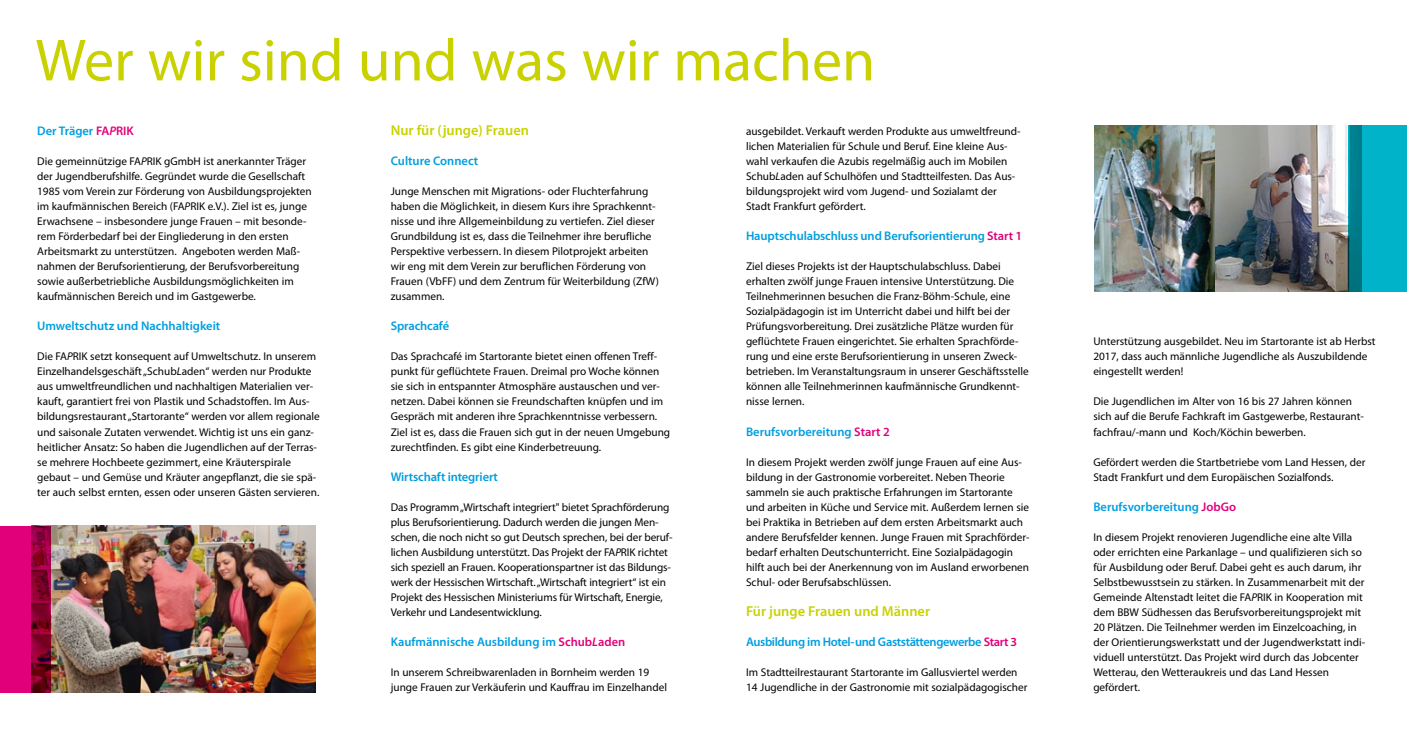
<style>
.page{position:relative;width:1407px;height:745px;background:#fff}
.page>*{position:absolute;margin:0;border:0;box-sizing:border-box;transform-origin:0 0}
.t1{font:59.75px "Myriad Pro";color:#c9d200}
.t2{font:600 14.38px "Myriad Pro";color:#c9d200}
.t3{font:600 12.5px "Myriad Pro";letter-spacing:-.01em;color:#009ee0}
.t4{font:600 12.5px "Myriad Pro";letter-spacing:-.03em;color:#009ee0}
.t5{font:11.25px/15px "Myriad Pro";color:#000}
.s1{color:#e2007a}
.s2{font-style:italic;color:#e2007a}
.s3{font-style:italic}
</style>
<div class="page">
<img style="left:51px;top:525px;width:264px;height:167px">
<img style="left:1094px;top:125px;width:254px;height:166px">
<svg style="left:0;top:525px;width:51px;height:167px;background:#bc015c"></svg>
<svg style="left:1348px;top:125px;width:59px;height:166px;background:#00a6b9"></svg>
<h1 class="t1" style="left:35px;top:23px;width:841px">Wer wir sind und was wir machen</h1>
<p class="t3" style="left:37px;top:123px;width:98px">Der Träger <span class="s1">FA</span><span class="s2">P</span><span class="s1">RIK</span></p>
<p class="t5" style="left:37px;top:154px;width:276px">Die gemeinnützige FA<span class="s3">P</span>RIK gGmbH ist anerkannter Träger der Jugendberufshilfe. Gegründet wurde die Gesellschaft 1985 vom Verein zur Förderung von Ausbildungsprojekten im kaufmännischen Bereich (FA<span class="s3">P</span>RIK e.V.). Ziel ist es, junge Erwachsene – insbesondere junge Frauen – mit besonde&shy;rem Förderbedarf bei der Eingliederung in den ersten Arbeitsmarkt zu unterstützen. Angeboten werden Maß&shy;nahmen der Berufsorientierung, der Berufsvorbereitung sowie außerbetriebliche Ausbildungsmöglichkeiten im kaufmännischen Bereich und im Gastgewerbe.</p>
<p class="t3" style="left:37px;top:318px;width:185px">Umweltschutz und Nachhaltigkeit</p>
<p class="t5" style="left:37px;top:349px;width:284px">Die FA<span class="s3">P</span>RIK setzt konsequent auf Umweltschutz. In unserem Einzelhandelsgeschäft „Schub<span class="s3">L</span>aden“ werden nur Produkte aus umweltfreundlichen und nachhaltigen Materialien ver&shy;kauft, garantiert frei von Plastik und Schadstoffen. Im Aus&shy;bildungsrestaurant „Startorante“ werden vor allem regionale und saisonale Zutaten verwendet. Wichtig ist uns ein ganz&shy;heitlicher Ansatz: So haben die Jugendlichen auf der Terras&shy;se mehrere Hochbeete gezimmert, eine Kräuterspirale gebaut – und Gemüse und Kräuter angepflanzt, die sie spä&shy;ter auch selbst ernten, essen oder unseren Gästen servieren.</p>
<p class="t2" style="left:391px;top:121px;width:140px">Nur für (junge) Frauen</p>
<p class="t3" style="left:391px;top:153px;width:89px">Culture Connect</p>
<p class="t5" style="left:391px;top:184px;width:270px">Junge Menschen mit Migrations- oder Fluchterfahrung haben die Möglichkeit, in diesem Kurs ihre Sprachkennt&shy;nisse und ihre Allgemeinbildung zu vertiefen. Ziel dieser Grundbildung ist es, dass die Teilnehmer ihre berufliche Perspektive verbessern. In diesem Pilotprojekt arbeiten wir eng mit dem Verein zur beruflichen Förderung von Frauen (VbFF) und dem Zentrum für Weiterbildung (ZfW) zusammen.</p>
<p class="t3" style="left:391px;top:318px;width:60px">Sprachcafé</p>
<p class="t5" style="left:391px;top:349px;width:281px">Das Sprachcafé im Startorante bietet einen offenen Treff&shy;punkt für geflüchtete Frauen. Dreimal pro Woche können sie sich in entspannter Atmosphäre austauschen und ver&shy;netzen. Dabei können sie Freundschaften knüpfen und im Gespräch mit anderen ihre Sprachkenntnisse verbessern.<br>Ziel ist es, dass die Frauen sich gut in der neuen Umgebung zurechtfinden. Es gibt eine Kinderbetreuung.</p>
<p class="t3" style="left:391px;top:468px;width:109px">Wirtschaft integriert</p>
<p class="t5" style="left:391px;top:499px;width:283px">Das Programm „Wirtschaft integriert" bietet Sprachförderung plus Berufsorientierung. Dadurch werden die jungen Men&shy;schen, die noch nicht so gut Deutsch sprechen, bei der beruf&shy;lichen Ausbildung unterstützt. Das Projekt der FA<span class="s3">P</span>RIK richtet sich speziell an Frauen. Kooperationspartner ist das Bildungs&shy;werk der Hessischen Wirtschaft. „Wirtschaft integriert“ ist ein Projekt des Hessischen Ministeriums für Wirtschaft, Energie, Verkehr und Landesentwicklung.</p>
<p class="t3" style="left:391px;top:633px;width:236px">Kaufmännische Ausbildung im <span class="s1">Schub</span><span class="s2">L</span><span class="s1">aden</span></p>
<p class="t5" style="left:391px;top:664px;width:278px">In unserem Schreibwarenladen in Bornheim werden 19 junge Frauen zur Verkäuferin und Kauffrau im Einzelhandel</p>
<p class="t5" style="left:746px;top:124px;width:276px">ausgebildet. Verkauft werden Produkte aus umweltfreund&shy;lichen Materialien für Schule und Beruf. Eine kleine Aus&shy;wahl verkaufen die Azubis regelmäßig auch im Mobilen Schub<span class="s3">L</span>aden auf Schulhöfen und Stadtteilfesten. Das Aus-- bildungsprojekt wird vom Jugend- und Sozialamt der Stadt Frankfurt gefördert.</p>
<p class="t3" style="left:746px;top:228px;width:278px">Hauptschulabschluss und Berufsorientierung <span class="s1">Start 1</span></p>
<p class="t5" style="left:746px;top:259px;width:284px">Ziel dieses Projekts ist der Hauptschulabschluss. Dabei erhalten zwölf junge Frauen intensive Unterstützung. Die Teilnehmerinnen besuchen die Franz-Böhm-Schule, eine Sozialpädagogin ist im Unterricht dabei und hilft bei der Prüfungsvorbereitung. Drei zusätzliche Plätze wurden für geflüchtete Frauen eingerichtet. Sie erhalten Sprachförde&shy;rung und eine erste Berufsorientierung in unseren Zweck&shy;betrieben. Im Veranstaltungsraum in unserer Geschäftsstelle können alle Teilnehmerinnen kaufmännische Grundkennt&shy;nisse lernen.</p>
<p class="t3" style="left:746px;top:423px;width:145px">Berufsvorbereitung <span class="s1">Start 2</span></p>
<p class="t5" style="left:746px;top:454px;width:285px">In diesem Projekt werden zwölf junge Frauen auf eine Aus&shy;bildung in der Gastronomie vorbereitet. Neben Theorie sammeln sie auch praktische Erfahrungen im Startorante und arbeiten in Küche und Service mit. Außerdem lernen sie bei Praktika in Betrieben auf dem ersten Arbeitsmarkt auch andere Berufsfelder kennen. Junge Frauen mit Sprachförder&shy;bedarf erhalten Deutschunterricht. Eine Sozialpädagogin hilft auch bei der Anerkennung von im Ausland erworbenen Schul- oder Berufsabschlüssen.</p>
<p class="t2" style="left:746px;top:601px;width:186px">Für junge Frauen und Männer</p>
<p class="t4" style="left:746px;top:633px;width:273px">Ausbildung im Hotel-und Gaststättengewerbe <span class="s1">Start 3</span></p>
<p class="t5" style="left:746px;top:664px;width:283px">Im Stadtteilrestaurant Startorante im Gallusviertel werden<br>14 Jugendliche in der Gastronomie mit sozialpädagogischer</p>
<p class="t5" style="left:1093px;top:334px;width:284px">Unterstützung ausgebildet. Neu im Startorante ist ab Herbst<br>2017, dass auch männliche Jugendliche als Auszubildende eingestellt werden!</p>
<p class="t5" style="left:1093px;top:394px;width:271px">Die Jugendlichen im Alter von 16 bis 27 Jahren können sich auf die Berufe Fachkraft im Gastgewerbe, Restaurant&shy;fachfrau/-mann und Koch/Köchin bewerben.</p>
<p class="t5" style="left:1093px;top:454px;width:274px">Gefördert werden die Startbetriebe vom Land Hessen, der<br>Stadt Frankfurt und dem Europäischen Sozialfonds.</p>
<p class="t3" style="left:1093px;top:498px;width:144px">Berufsvorbereitung <span class="s1">JobGo</span></p>
<p class="t5" style="left:1093px;top:529px;width:273px">In diesem Projekt renovieren Jugendliche eine alte Villa oder errichten eine Parkanlage – und qualifizieren sich so für Ausbildung oder Beruf. Dabei geht es auch darum, ihr Selbstbewusstsein zu stärken. In Zusammenarbeit mit der Gemeinde Altenstadt leitet die FA<span class="s3">P</span>RIK in Kooperation mit dem BBW Südhessen das Berufsvorbereitungsprojekt mit 20 Plätzen. Die Teilnehmer werden im Einzelcoaching, in der Orientierungswerkstatt und der Jugendwerkstatt indi&shy;viduell unterstützt. Das Projekt wird durch das Jobcenter Wetterau, den Wetteraukreis und das Land Hessen gefördert.</p>
</div>
